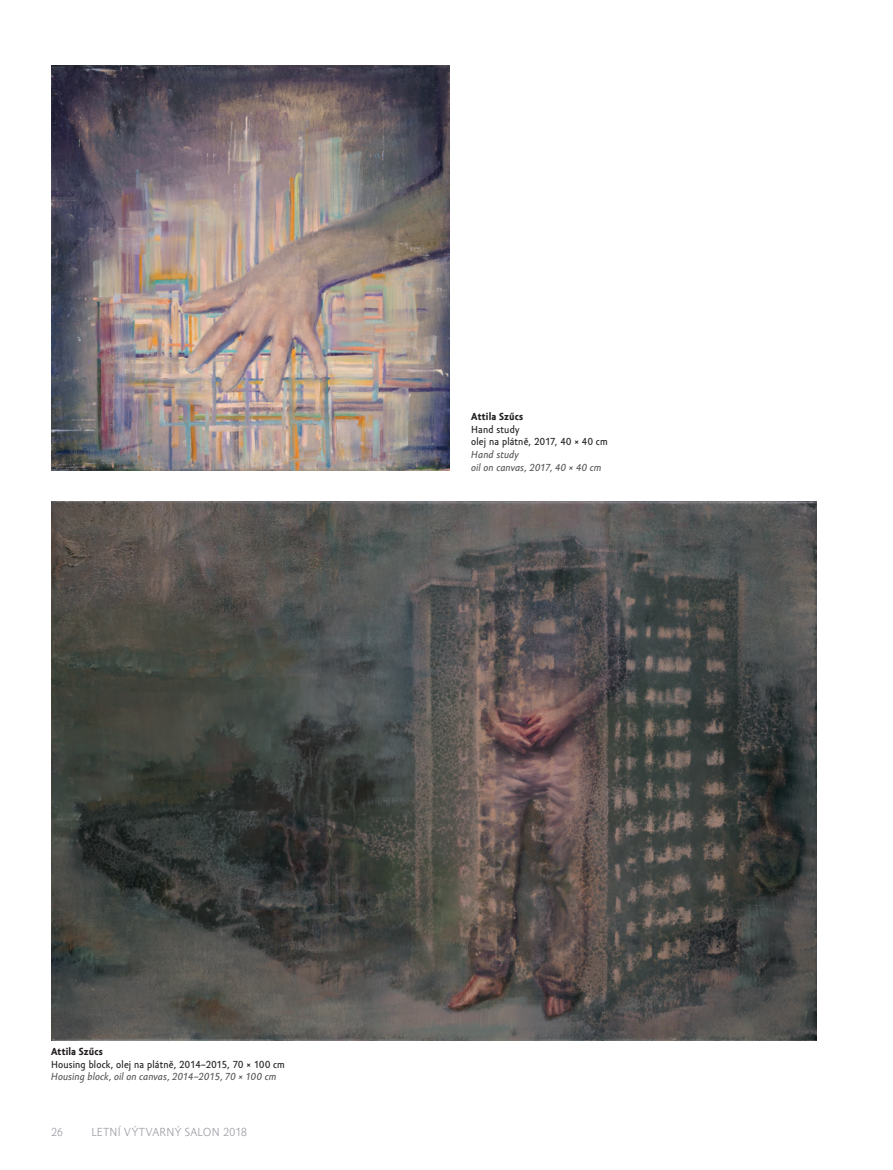
<style>
.page{position:relative;width:893px;height:1170px;background:#fff}
.page>*{position:absolute;margin:0;border:0;box-sizing:border-box;transform-origin:0 0}
.t1{font:12px "Amor Sans Pro";letter-spacing:.035em;color:#9d9ea7}
.t2{font:10.5px/12.6px "Amor Sans Text Pro";letter-spacing:.015em;color:#231f20}
.t3{font:italic 10.5px/12.6px "Amor Sans Text Pro";letter-spacing:.01em;color:#575657}
.t4{font:700 10.5px "Amor Sans Text Pro";letter-spacing:.02em;color:#231f20}
</style>
<div class="page">
<img style="left:51px;top:65px;width:399px;height:405px">
<img style="left:51px;top:501px;width:765px;height:539px">
<p class="t4" style="left:471px;top:410px;width:54px">Attila Szűcs</p>
<p class="t2" style="left:471px;top:423px;width:138px">Hand study<br>olej na plátně, 2017, 40 × 40 cm</p>
<p class="t3" style="left:471px;top:448px;width:132px">Hand study<br>oil on canvas, 2017, 40 × 40 cm</p>
<p class="t4" style="left:51px;top:1045px;width:54px">Attila Szűcs</p>
<p class="t2" style="left:51px;top:1057px;width:235px">Housing block, olej na plátně, 2014–2015, 70 × 100 cm</p>
<p class="t3" style="left:51px;top:1070px;width:227px">Housing block, oil on canvas, 2014–2015, 70 × 100 cm</p>
<p class="t1" style="left:51px;top:1125px;width:13px">26</p>
<p class="t1" style="left:91px;top:1125px;width:157px">LETNÍ VÝTVARNÝ SALON 2018</p>
</div>
